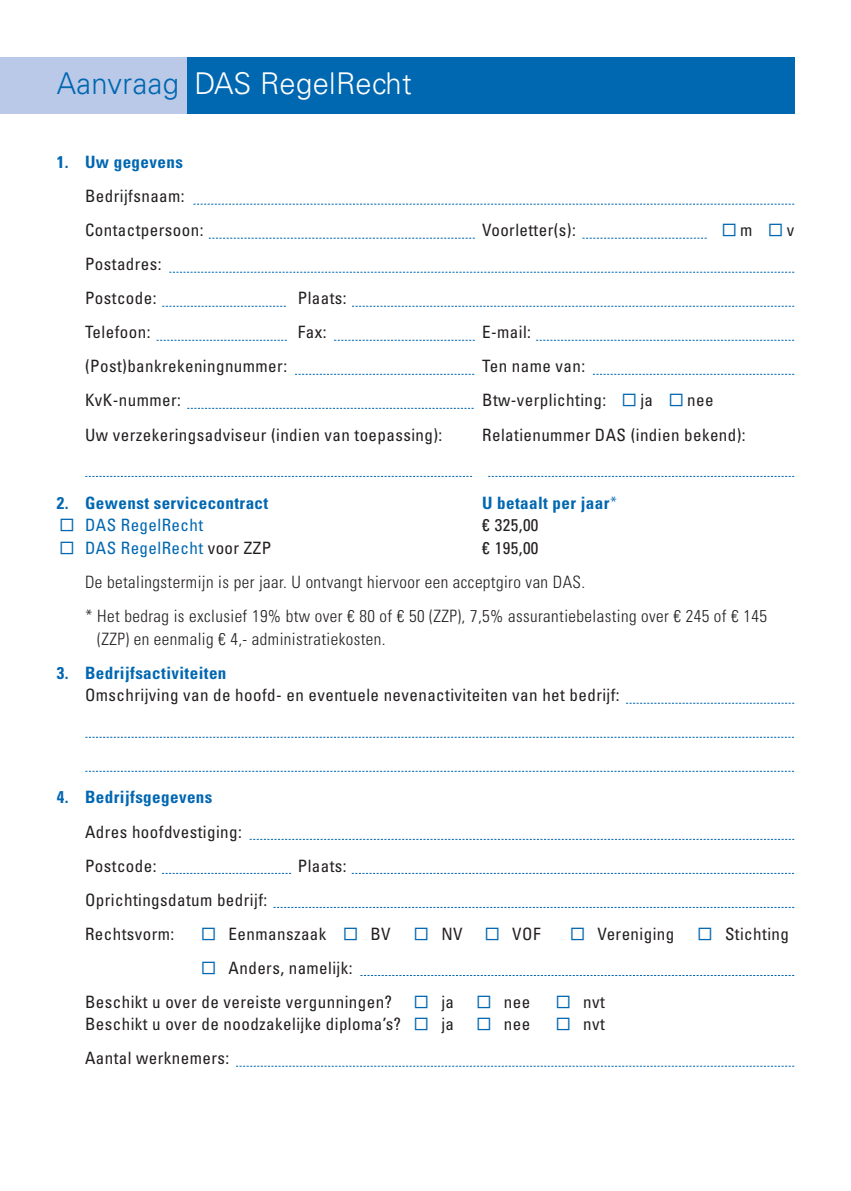
<style>
.page{position:relative;width:851px;height:1191px;background:#fff}
.page>*{position:absolute;margin:0;border:0;box-sizing:border-box;transform-origin:0 0}
.t1{font:300 30px "Univers LT Std";letter-spacing:.015em;color:#fff}
.t2{font:condensed 17px/34px "Univers LT Std";letter-spacing:.025em;color:#231f20}
.t3{font:300 condensed 17px/34px "Univers LT Std";letter-spacing:.025em;color:#231f20}
.t4{font:700 condensed 17px "Univers LT Std";letter-spacing:.025em;color:#0067b1}
.t5{font:condensed 17px "Univers LT Std";letter-spacing:.025em;color:#0067b1}
.s1{color:#0067b1}
.s2{font-weight:300}
.s3{color:#231f20}
</style>
<div class="page">
<svg style="left:209px;top:238px;width:266px;height:1px"></svg>
<svg style="left:169px;top:272px;width:625px;height:1px"></svg>
<svg style="left:162px;top:306px;width:124px;height:1px"></svg>
<svg style="left:156px;top:340px;width:131px;height:1px"></svg>
<svg style="left:334px;top:340px;width:141px;height:1px"></svg>
<svg style="left:352px;top:306px;width:442px;height:1px"></svg>
<svg style="left:582px;top:238px;width:124px;height:1px"></svg>
<svg style="left:187px;top:408px;width:286px;height:1px"></svg>
<svg style="left:295px;top:374px;width:179px;height:1px"></svg>
<div style="left:0;top:57px;width:187px;height:56px;background:#bac9e7"></div>
<div style="left:187px;top:57px;width:607px;height:56px;background:#0067b1"></div>
<svg style="left:85px;top:476px;width:387px;height:1px"></svg>
<svg style="left:193px;top:204px;width:601px;height:1px"></svg>
<svg style="left:536px;top:340px;width:258px;height:1px"></svg>
<svg style="left:592px;top:374px;width:202px;height:1px"></svg>
<svg style="left:488px;top:476px;width:306px;height:1px"></svg>
<svg style="left:626px;top:703px;width:168px;height:1px"></svg>
<svg style="left:85px;top:737px;width:709px;height:1px"></svg>
<svg style="left:85px;top:771px;width:709px;height:1px"></svg>
<svg style="left:360px;top:975px;width:434px;height:1px"></svg>
<svg style="left:249px;top:839px;width:545px;height:1px"></svg>
<svg style="left:162px;top:873px;width:129px;height:1px"></svg>
<svg style="left:351px;top:873px;width:443px;height:1px"></svg>
<svg style="left:273px;top:907px;width:521px;height:1px"></svg>
<svg style="left:236px;top:1065px;width:558px;height:1px"></svg>
<h1 class="t1" style="left:57px;top:69px;width:356px"><span class="s1">Aanvraag</span> DAS RegelRecht</h1>
<p class="t4" style="left:57px;top:154px;width:128px">1. Uw gegevens</p>
<p class="t2" style="left:85px;top:180px;width:120px">Bedrijfsnaam:<br>Contactpersoon:</p>
<p class="t2" style="left:85px;top:248px;width:78px">Postadres:<br>Postcode:</p>
<p class="t2" style="left:298px;top:282px;width:50px">Plaats:</p>
<p class="t2" style="left:482px;top:214px;width:95px">Voorletter(s):</p>
<p class="t2" style="left:740px;top:214px;width:14px">m</p>
<p class="t2" style="left:786px;top:214px;width:9px">v</p>
<p class="t2" style="left:85px;top:316px;width:67px">Telefoon:</p>
<p class="t2" style="left:298px;top:316px;width:30px">Fax:</p>
<p class="t2" style="left:482px;top:316px;width:50px">E-mail:</p>
<p class="t2" style="left:85px;top:350px;width:203px">(Post)bankrekeningnummer:</p>
<p class="t2" style="left:482px;top:350px;width:104px">Ten name van:</p>
<p class="t2" style="left:85px;top:384px;width:97px">KvK-nummer:</p>
<p class="t2" style="left:482px;top:384px;width:125px">Btw-verplichting:</p>
<p class="t2" style="left:640px;top:384px;width:14px">ja</p>
<p class="t2" style="left:687px;top:384px;width:28px">nee</p>
<p class="t2" style="left:85px;top:418px;width:359px">Uw verzekeringsadviseur (indien van toepassing):</p>
<p class="t2" style="left:482px;top:418px;width:265px">Relatienummer DAS (indien bekend):</p>
<p class="t4" style="left:57px;top:494px;width:213px">2. Gewenst servicecontract</p>
<p class="t4" style="left:482px;top:494px;width:137px">U betaalt per jaar<span class="s2">*</span></p>
<p class="t5" style="left:85px;top:517px;width:119px">DAS RegelRecht</p>
<p class="t2" style="left:482px;top:509px;width:58px">€ 325,00</p>
<p class="t5" style="left:85px;top:540px;width:187px">DAS RegelRecht <span class="s3">voor ZZP</span></p>
<p class="t2" style="left:482px;top:532px;width:58px">€ 195,00</p>
<p class="t3" style="left:85px;top:566px;width:683px">De betalingstermijn is per jaar. U ontvangt hiervoor een acceptgiro van DAS.<br>* Het bedrag is exclusief 19% btw over € 80 of € 50 (ZZP), 7,5% assurantiebelasting over € 245 of € 145</p>
<p class="t3" style="left:97px;top:622px;width:290px">(ZZP) en eenmalig € 4,- administratiekosten.</p>
<p class="t4" style="left:57px;top:664px;width:171px">3. Bedrijfsactiviteiten</p>
<p class="t2" style="left:85px;top:679px;width:536px">Omschrijving van de hoofd- en eventuele nevenactiviteiten van het bedrijf:</p>
<p class="t4" style="left:57px;top:789px;width:157px">4. Bedrijfsgegevens</p>
<p class="t2" style="left:85px;top:815px;width:158px">Adres hoofdvestiging:<br>Postcode:</p>
<p class="t2" style="left:298px;top:849px;width:50px">Plaats:</p>
<p class="t2" style="left:85px;top:883px;width:184px">Oprichtingsdatum bedrijf:<br>Rechtsvorm:</p>
<p class="t2" style="left:228px;top:917px;width:99px">Eenmanszaak</p>
<p class="t2" style="left:370px;top:917px;width:22px">BV</p>
<p class="t2" style="left:441px;top:917px;width:23px">NV</p>
<p class="t2" style="left:512px;top:917px;width:30px">VOF</p>
<p class="t2" style="left:597px;top:917px;width:78px">Vereniging</p>
<p class="t2" style="left:725px;top:917px;width:65px">Stichting</p>
<p class="t2" style="left:85px;top:951px;width:308px;text-indent:143px">Anders, namelijk:<br>Beschikt u over de vereiste vergunningen?</p>
<p class="t2" style="left:441px;top:985px;width:14px">ja</p>
<p class="t2" style="left:503px;top:985px;width:28px">nee</p>
<p class="t2" style="left:583px;top:985px;width:23px">nvt</p>
<p class="t2" style="left:85px;top:1008px;width:317px">Beschikt u over de noodzakelijke diploma’s?</p>
<p class="t2" style="left:441px;top:1008px;width:14px">ja</p>
<p class="t2" style="left:503px;top:1008px;width:28px">nee</p>
<p class="t2" style="left:583px;top:1008px;width:23px">nvt</p>
<p class="t2" style="left:85px;top:1042px;width:146px">Aantal werknemers:</p>
</div>
